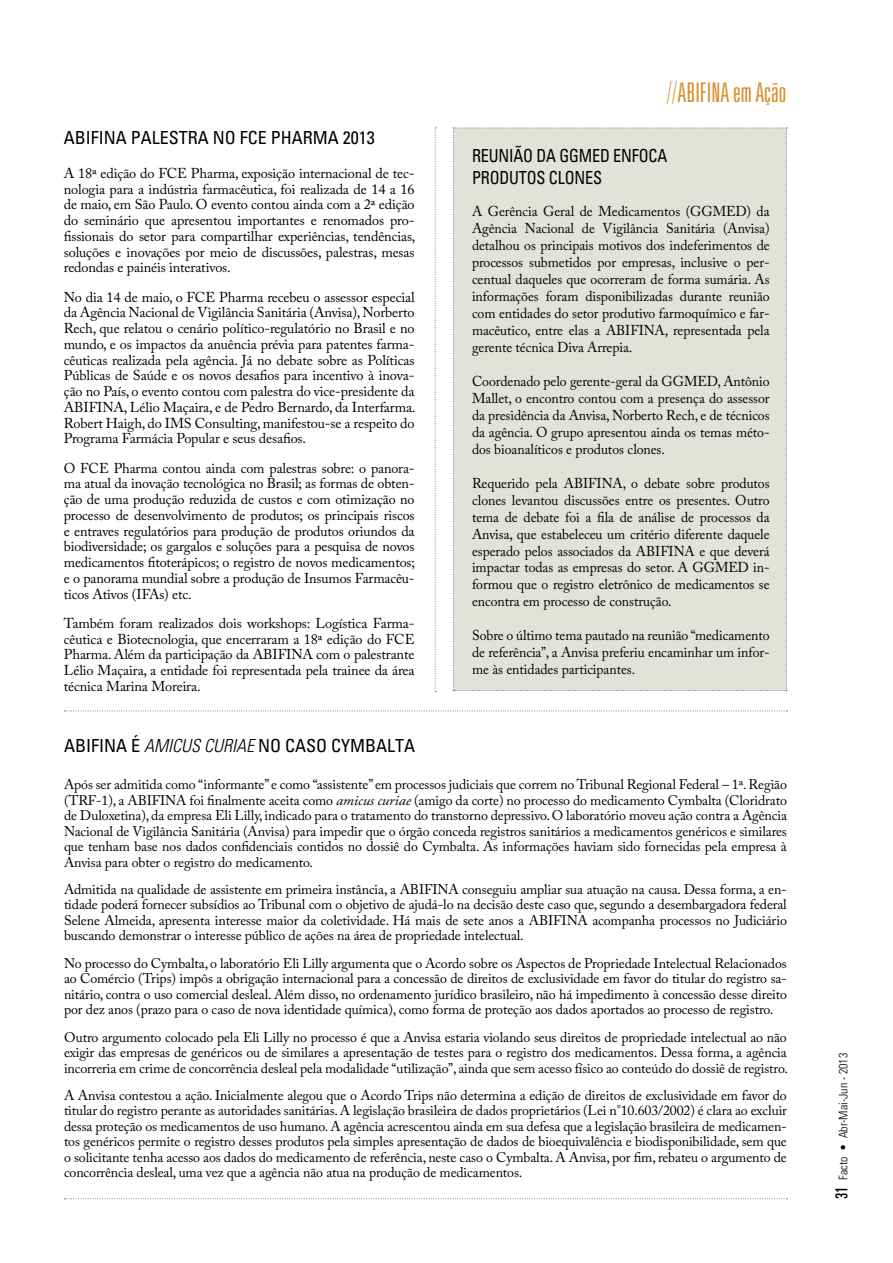
<style>
.page{position:relative;width:893px;height:1263px;background:#fff}
.page>*{position:absolute;margin:0;border:0;box-sizing:border-box;transform-origin:0 0}
.t1{font:300 ultra-condensed 27px "Univers";color:#d88d2a}
.t2{font:condensed 18px "Univers";color:#000}
.t3{font:condensed 18px/21.6px "Univers";color:#000;scale:.9 1}
.t4{font:14.25px/15.8px "Adobe Caslon Pro";letter-spacing:-.01em;color:#000;text-align:justify}
.t5{font:13.95px/15.5px "Adobe Caslon Pro";letter-spacing:-.01em;color:#000;text-align:justify}
.t6{font:300 condensed 12px "Univers";color:#000}
.s1{font-weight:100}
.s2{font-weight:300;font-style:italic}
.s3{font-style:italic}
.s4{font-weight:400;font-stretch:ultra-condensed;font-size:16.5px}
</style>
<div class="page">
<div style="left:453px;top:128px;width:334px;height:563px;background:#e1e3da"></div>
<svg style="left:435px;top:128px;width:1px;height:564px"></svg>
<svg style="left:64px;top:1198px;width:723px;height:1px"></svg>
<svg style="left:64px;top:711px;width:723px;height:1px"></svg>
<p class="t2" style="left:64px;top:126px;width:78px">ABIFINA PALESTRA</p>
<p class="t2" style="left:213px;top:126px;width:163px">NO FCE PHARMA 2013</p>
<p class="t4" style="left:64px;top:165px;width:353px">A 18ª edição do FCE Pharma, exposição internacional de tec&shy;nologia para a indústria farmacêutica, foi realizada de 14 a 16 de maio, em São Paulo. O evento contou ainda com a 2ª edição do seminário que apresentou importantes e renomados pro&shy;fissionais do setor para compartilhar experiências, tendências, soluções e inovações por meio de discussões, palestras, mesas redondas e painéis interativos.</p>
<p class="t4" style="left:64px;top:289px;width:353px">No dia 14 de maio, o FCE Pharma recebeu o assessor especial da Agência Nacional de Vigilância Sanitária (Anvisa), Norberto Rech, que relatou o cenário político-regulatório no Brasil e no mundo, e os impactos da anuência prévia para patentes farma&shy;cêuticas realizada pela agência. Já no debate sobre as Políticas Públicas de Saúde e os novos desafios para incentivo à inova&shy;ção no País, o evento contou com palestra do vice-presidente da ABIFINA, Lélio Maçaira, e de Pedro Bernardo, da Interfarma.<br>Robert Haigh, do IMS Consulting, manifestou-se a respeito do Programa Farmácia Popular e seus desafios.</p>
<p class="t4" style="left:64px;top:460px;width:353px">O FCE Pharma contou ainda com palestras sobre: o panora&shy;ma atual da inovação tecnológica no Brasil; as formas de obten&shy;ção de uma produção reduzida de custos e com otimização no processo de desenvolvimento de produtos; os principais riscos e entraves regulatórios para produção de produtos oriundos da biodiversidade; os gargalos e soluções para a pesquisa de novos medicamentos fitoterápicos; o registro de novos medicamentos; e o panorama mundial sobre a produção de Insumos Farmacêu&shy;ticos Ativos (IFAs) etc.</p>
<p class="t4" style="left:64px;top:615px;width:352px">Também foram realizados dois workshops: Logística Farma&shy;cêutica e Biotecnologia, que encerraram a 18ª edição do FCE Pharma. Além da participação da ABIFINA com o palestrante Lélio Maçaira, a entidade foi representada pela trainee da área técnica Marina Moreira.</p>
<h1 class="t1" style="left:666px;top:79px;width:121px"><span class="s1">//</span>ABIFINA em Ação</h1>
<p class="t3" style="left:472px;top:145px;width:168px">REUNIÃO DA GGMED ENFOCA<br>PROD</p>
<p class="t3" style="left:509px;top:166px;width:55px">UTOS CLONES</p>
<p class="t4" style="left:472px;top:203px;width:299px;line-height:17px">A Gerência Geral de Medicamentos (GGMED) da Agência Nacional de Vigilância Sanitária (Anvisa) detalhou os principais motivos dos indeferimentos de processos submetidos por empresas, inclusive o per&shy;centual daqueles que ocorreram de forma sumária. As informações foram disponibilizadas durante reunião com entidades do setor produtivo farmoquímico e far&shy;macêutico, entre elas a ABIFINA, representada pela gerente técnica Diva Arrepia.</p>
<p class="t4" style="left:472px;top:373px;width:299px;line-height:17px">Coordenado pelo gerente-geral da GGMED, Antônio Mallet, o encontro contou com a presença do assessor da presidência da Anvisa, Norberto Rech, e de técnicos da agência. O grupo apresentou ainda os temas méto&shy;dos bioanalíticos e produtos clones.</p>
<p class="t4" style="left:472px;top:474px;width:299px;line-height:17px">Requerido pela ABIFINA, o debate sobre produtos clones levantou discussões entre os presentes. Outro tema de debate foi a fila de análise de processos da Anvisa, que estabeleceu um critério diferente daquele esperado pelos associados da ABIFINA e que deverá impactar todas as empresas do setor. A GGMED in&shy;formou que o registro eletrônico de medicamentos se encontra em processo de construção.</p>
<p class="t4" style="left:472px;top:627px;width:299px;line-height:17px">Sobre o último tema pautado na reunião “medicamento de referência”, a Anvisa preferiu encaminhar um infor&shy;me às entidades participantes.</p>
<p class="t2" style="left:64px;top:734px;width:232px">ABIFINA É <span class="s2">AMICUS CURIAE</span> NO CASO</p>
<p class="t2" style="left:331px;top:734px;width:31px">CYMBALTA</p>
<p class="t5" style="left:64px;top:777px;width:724px">Após ser admitida como “informante” e como “assistente” em processos judiciais que correm no Tribunal Regional Federal – 1ª. Região (TRF-1), a ABIFINA foi finalmente aceita como <span class="s3">amicus curiae</span> (amigo da corte) no processo do medicamento Cymbalta (Cloridrato de Duloxetina), da empresa Eli Lilly, indicado para o tratamento do transtorno depressivo. O laboratório moveu ação contra a Agência Nacional de Vigilância Sanitária (Anvisa) para impedir que o órgão conceda registros sanitários a medicamentos genéricos e similares que tenham base nos dados confidenciais contidos no dossiê do Cymbalta. As informações haviam sido fornecidas pela empresa à Anvisa para obter o registro do medicamento.</p>
<p class="t5" style="left:64px;top:881px;width:724px">Admitida na qualidade de assistente em primeira instância, a ABIFINA conseguiu ampliar sua atuação na causa. Dessa forma, a en&shy;tidade poderá fornecer subsídios ao Tribunal com o objetivo de ajudá-lo na decisão deste caso que, segundo a desembargadora federal Selene Almeida, apresenta interesse maior da coletividade. Há mais de sete anos a ABIFINA acompanha processos no Judiciário buscando demonstrar o interesse público de ações na área de propriedade intelectual.</p>
<p class="t5" style="left:64px;top:955px;width:724px">No processo do Cymbalta, o laboratório Eli Lilly argumenta que o Acordo sobre os Aspectos de Propriedade Intelectual Relacionados ao Comércio (Trips) impôs a obrigação internacional para a concessão de direitos de exclusividade em favor do titular do registro sa&shy;nitário, contra o uso comercial desleal. Além disso, no ordenamento jurídico brasileiro, não há impedimento à concessão desse direito por dez anos (prazo para o caso de nova identidade química), como forma de proteção aos dados aportados ao processo de registro.</p>
<p class="t5" style="left:64px;top:1029px;width:725px">Outro argumento colocado pela Eli Lilly no processo é que a Anvisa estaria violando seus direitos de propriedade intelectual ao não exigir das empresas de genéricos ou de similares a apresentação de testes para o registro dos medicamentos. Dessa forma, a agência incorreria em crime de concorrência desleal pela modalidade “utilização”, ainda que sem acesso físico ao conteúdo do dossiê de registro.</p>
<p class="t5" style="left:64px;top:1087px;width:724px">A Anvisa contestou a ação. Inicialmente alegou que o Acordo Trips não determina a edição de direitos de exclusividade em favor do titular do registro perante as autoridades sanitárias. A legislação brasileira de dados proprietários (Lei n°10.603/2002) é clara ao excluir dessa proteção os medicamentos de uso humano. A agência acrescentou ainda em sua defesa que a legislação brasileira de medicamen&shy;tos genéricos permite o registro desses produtos pela simples apresentação de dados de bioequivalência e biodisponibilidade, sem que o solicitante tenha acesso aos dados do medicamento de referência, neste caso o Cymbalta. A Anvisa, por fim, rebateu o argumento de concorrência desleal, uma vez que a agência não atua na produção de medicamentos.</p>
<p class="t6" style="left:836px;top:1199px;width:148px;rotate:-90deg"><span class="s4">31</span> Facto • Abr-Mai-Jun - 2013</p>
</div>
